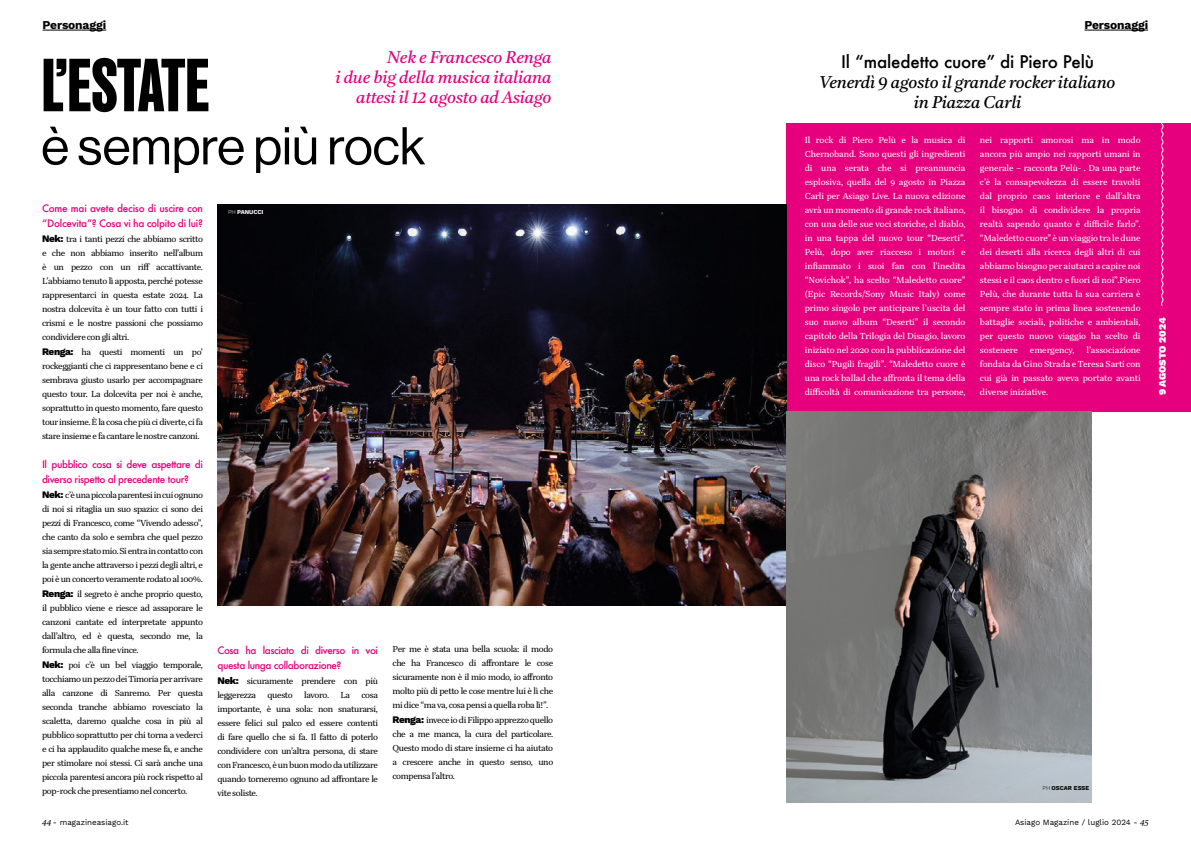
<style>
.page{position:relative;width:1191px;height:842px;background:#fff}
.page>*{position:absolute;margin:0;border:0;box-sizing:border-box;transform-origin:0 0}
.t1{font:500 75px "Recent Grotesk";letter-spacing:-.015em;color:#000}
.t2{font:52px "Neue Haas Display";color:#000}
.t3{font:italic 17px/20px "Tiro Tamil";letter-spacing:-.01em;color:#e6007d;text-align:right}
.t4{font:italic 17px/20px "Tiro Tamil";letter-spacing:-.01em;color:#000;text-align:center}
.t5{font:500 17px "Futura";letter-spacing:-.01em;color:#000}
.t6{font:700 12px "Work Sans";letter-spacing:-.01em;color:#000}
.t7{font:500 10px/15px "Futura";letter-spacing:-.04em;color:#e6007d}
.t8{font:900 10px "Work Sans";color:#fff}
.t9{font:9px/14px "Quinn Text";letter-spacing:-.04em;color:#000;text-align:justify}
.t10{font:9px/14px "Quinn Text";letter-spacing:-.01em;color:#fff;text-align:justify}
.t11{font:8px "Work Sans";color:#000}
.t12{font:700 6px "Work Sans";color:#000}
.t13{font:700 6px "Work Sans";color:#fff}
.s1{font-family:"Work Sans";font-weight:800;font-size:10px}
.s2{font-weight:300}
.s3{font-family:"Tiro Tamil";font-style:italic}
</style>
<div class="page">
<div style="left:787px;top:123px;width:404px;height:289px;background:#e6007d"></div>
<img style="left:217px;top:204px;width:570px;height:401px">
<img style="left:787px;top:412px;width:304px;height:390px">
<hr style="left:43px;top:30px;width:63px;height:1px;background:#000">
<hr style="left:1084px;top:30px;width:64px;height:1px;background:#000">
<svg style="left:1161px;top:123px;width:3px;height:183px"></svg>
<h3 class="t6" style="left:43px;top:16px;width:65px">Personaggi</h3>
<h3 class="t6" style="left:1084px;top:16px;width:65px">Personaggi</h3>
<h3 class="t3" style="left:335px;top:48px;width:218px">Nek e Francesco Renga<br>i due big della musica italiana attesi il 12 agosto ad Asiago</h3>
<h3 class="t5" style="left:841px;top:50px;width:254px">Il “maledetto cuore” di Piero Pelù</h3>
<h3 class="t4" style="left:819px;top:72px;width:297px">Venerdì 9 agosto il grande rocker italiano in Piazza Carli</h3>
<h1 class="t1" style="left:41px;top:45px;width:170px">L’ESTATE</h1>
<h2 class="t2" style="left:41px;top:117px;width:385px">è sempre più rock</h2>
<p class="t10" style="left:805px;top:133px;width:162px">Il rock di Piero Pelù e la musica di Chernoband. Sono questi gli ingredienti di una serata che si preannuncia esplosiva, quella del 9 agosto in Piazza Carli per Asiago Live. La nuova edizione avrà un momento di grande rock italiano, con una delle sue voci storiche, el diablo, in una tappa del nuovo tour “Deserti”.<br>Pelù, dopo aver riacceso i motori e infiammato i suoi fan con l’inedita “Novichok”, ha scelto “Maledetto cuore” (Epic Records/Sony Music Italy) come primo singolo per anticipare l’uscita del suo nuovo album “Deserti” il secondo capitolo della Trilogia del Disagio, lavoro iniziato nel 2020 con la pubblicazione del disco “Pugili fragili”. “Maledetto cuore è una rock ballad che affronta il tema della difficoltà di comunicazione tra persone,</p>
<p class="t10" style="left:980px;top:133px;width:162px">nei rapporti amorosi ma in modo ancora più ampio nei rapporti umani in generale – racconta Pelù- . Da una parte c’è la consapevolezza di essere travolti dal proprio caos interiore e dall’altra il bisogno di condividere la propria realtà sapendo quanto è difficile farlo”. “Maledetto cuore” è un viaggio tra le dune dei deserti alla ricerca degli altri di cui abbiamo bisogno per aiutarci a capire noi stessi e il caos dentro e fuori di noi”.Piero Pelù, che durante tutta la sua carriera è sempre stato in prima linea sostenendo battaglie sociali, politiche e ambientali, per questo nuovo viaggio ha scelto di sostenere</p>
<p class="t7" style="left:42px;top:201px;width:162px">Come mai avete deciso di uscire con “Dolcevita”? Cosa vi ha colpito di lui?</p>
<p class="t9" style="left:42px;top:232px;width:162px"><span class="s1">Nek:</span> tra i tanti pezzi che abbiamo scritto e che non abbiamo inserito nell’album è un pezzo con un riff accattivante.<br>L’abbiamo tenuto lì apposta, perché potesse rappresentarci in questa estate 2024. La nostra dolcevita è un tour fatto con tutti i crismi e le nostre passioni che possiamo condividere con gli altri.</p>
<p class="t9" style="left:42px;top:345px;width:162px"><span class="s1">Renga:</span> ha questi momenti un po’ rockeggianti che ci rappresentano bene e ci sembrava giusto usarlo per accompagnare questo tour. La dolcevita per noi è anche, soprattutto in questo momento, fare questo tour insieme. È la cosa che più ci diverte, ci fa stare insieme e fa cantare le nostre canzoni.</p>
<p class="t7" style="left:42px;top:457px;width:162px">Il pubblico cosa si deve aspettare di diverso rispetto al precedente tour?</p>
<p class="t9" style="left:42px;top:488px;width:162px"><span class="s1">Nek:</span> c’è una piccola parentesi in cui ognuno di noi si ritaglia un suo spazio: ci sono dei pezzi di Francesco, come “Vivendo adesso”, che canto da solo e sembra che quel pezzo sia sempre stato mio. Si entra in contatto con la gente anche attraverso i pezzi degli altri, e poi è un concerto veramente rodato al 100%.</p>
<p class="t9" style="left:42px;top:587px;width:162px"><span class="s1">Renga:</span> il segreto è anche proprio questo, il pubblico viene e riesce ad assaporare le canzoni cantate ed interpretate appunto dall’altro, ed è questa, secondo me, la formula che alla fine vince.</p>
<p class="t9" style="left:42px;top:658px;width:162px"><span class="s1">Nek:</span> poi c’è un bel viaggio temporale, tocchiamo un pezzo dei Timoria per arrivare alla canzone di Sanremo. Per questa seconda tranche abbiamo rovesciato la scaletta, daremo qualche cosa in più al pubblico soprattutto per chi torna a vederci e ci ha applaudito qualche mese fa, e anche per stimolare noi stessi. Ci sarà anche una piccola parentesi ancora più rock rispetto al pop-rock che presentiamo nel concerto.</p>
<p class="t13" style="left:228px;top:207px;width:37px"><span class="s2">PH</span> PANUCCI</p>
<p class="t10" style="left:980px;top:343px;width:162px;text-indent:107px">l’associazione fondata da Gino Strada e Teresa Sarti con cui già in passato aveva portato avanti diverse iniziative.</p>
<p class="t10" style="left:1030px;top:343px;width:46px">emergency,</p>
<p class="t9" style="left:392px;top:642px;width:162px">Per me è stata una bella scuola: il modo che ha Francesco di affrontare le cose sicuramente non è il mio modo, io affronto molto più di petto le cose mentre lui è lì che mi dice “ma va, cosa pensi a quella roba lì!”.</p>
<p class="t9" style="left:392px;top:713px;width:162px"><span class="s1">Renga:</span> invece io di Filippo apprezzo quello che a me manca, la cura del particolare.<br>Questo modo di stare insieme ci ha aiutato a crescere anche in questo senso, uno compensa l’altro.</p>
<p class="t7" style="left:217px;top:643px;width:162px">Cosa ha lasciato di diverso in voi questa lunga collaborazione?</p>
<p class="t9" style="left:217px;top:674px;width:162px"><span class="s1">Nek:</span> sicuramente prendere con più leggerezza</p>
<p class="t9" style="left:267px;top:688px;width:27px">questo</p>
<p class="t9" style="left:304px;top:688px;width:26px">lavoro.</p>
<p class="t9" style="left:340px;top:688px;width:11px">La</p>
<p class="t9" style="left:217px;top:688px;width:162px;text-indent:144px">cosa importante, è una sola: non snaturarsi, essere felici sul palco ed essere contenti di fare quello che si fa. Il fatto di poterlo condividere con un’altra persona, di stare con Francesco, è un buon modo da utilizzare quando torneremo ognuno ad affrontare le vite soliste.</p>
<p class="t12" style="left:1042px;top:783px;width:48px"><span class="s2">PH</span> OSCAR ESSE</p>
<p class="t11" style="left:42px;top:816px;width:88px"><span class="s3">44</span> - magazineasiago.it</p>
<p class="t11" style="left:1015px;top:816px;width:135px">Asiago Magazine / luglio 2024 - <span class="s3">45</span></p>
<p class="t8" style="left:1154px;top:395px;width:80px;rotate:-90deg">9 AGOSTO 2024</p>
</div>
